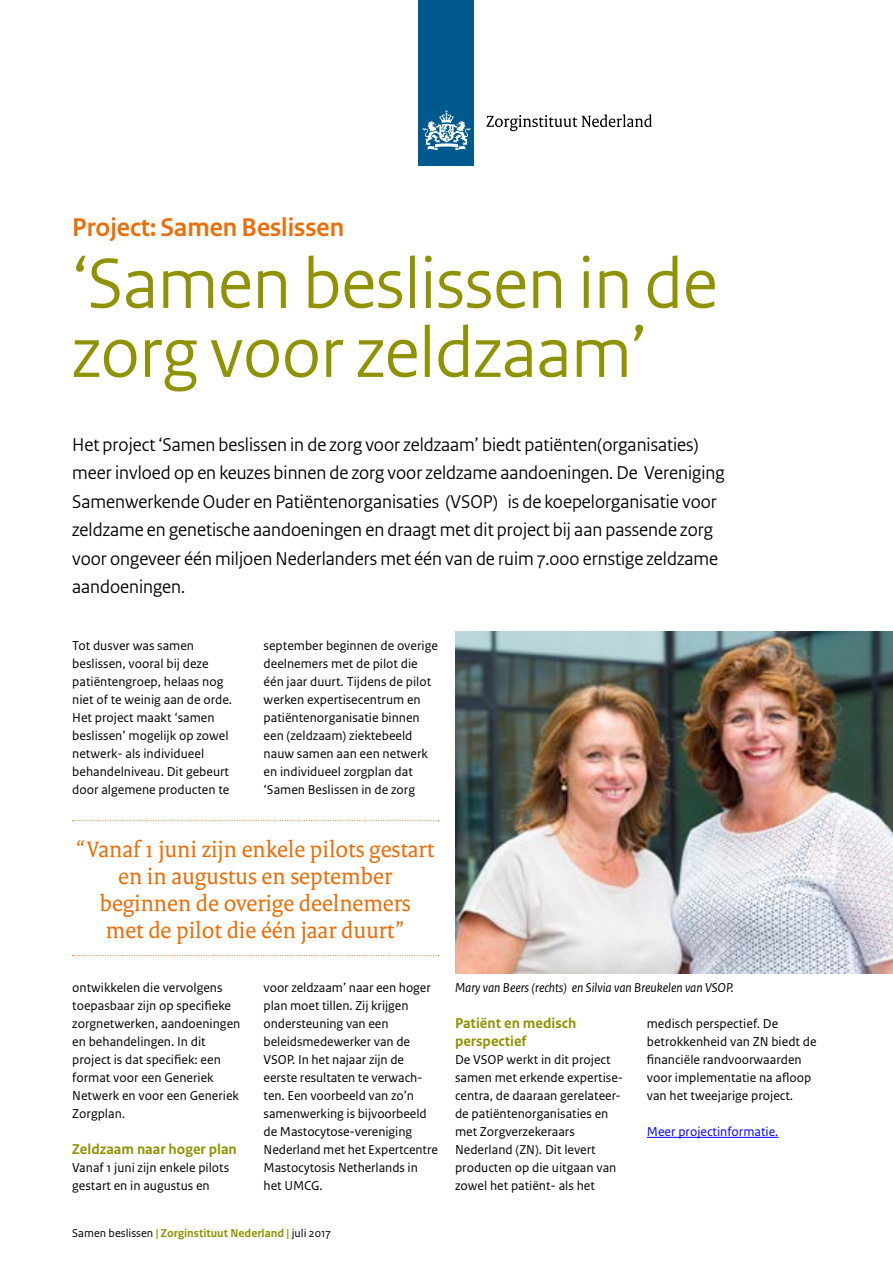
<style>
.page{position:relative;width:893px;height:1263px;background:#fff}
.page>*{position:absolute;margin:0;border:0;box-sizing:border-box;transform-origin:0 0}
.t1{font:75px/69px "Rijksoverheid Sans Heading";color:#8f9201}
.t2{font:700 27px "Rijksoverheid Sans Heading";color:#eb6e08}
.t3{font:24px/27px "Rijksoverheid Serif";color:#eb6e08;text-align:center}
.t4{font:19.5px/28.5px "Rijksoverheid Sans Heading";color:#000}
.t5{font:700 15px/18px "Rijksoverheid Sans Text";color:#8f9201}
.t6{font:13.5px/18px "Rijksoverheid Sans Text";color:#000}
.t7{font:italic 13.5px "Rijksoverheid Sans Text";color:#000}
.t8{font:13.5px "Rijksoverheid Sans Text";color:#00f}
.t9{font:700 12px "Rijksoverheid Sans Text";color:#8f9201}
.s1{font-weight:400;color:#000}
</style>
<div class="page">
<hr style="left:647px;top:1137px;width:132px;height:1px;background:#00f">
<img style="left:455px;top:631px;width:438px;height:343px">
<svg style="left:72px;top:820px;width:367px;height:1px"></svg>
<svg style="left:72px;top:955px;width:367px;height:1px"></svg>
<div style="left:419px;top:0;width:55px;height:166px;background:#00598e"></div>
<svg style="left:423px;top:110px;width:47px;height:40px"></svg>
<svg style="left:486px;top:114px;width:166px;height:17px"></svg>
<h2 class="t2" style="left:72px;top:212px;width:273px">Project: Samen Beslissen</h2>
<h1 class="t1" style="left:72px;top:250px;width:647px">‘Samen beslissen in de zorg voor zeldzaam’</h1>
<p class="t4" style="left:72px;top:430px;width:654px">Het project ‘Samen beslissen in de zorg voor zeldzaam’ biedt patiënten(organisaties) meer invloed op en keuzes binnen de zorg voor zeldzame aandoeningen. De Vereniging Samenwerkende Ouder en Patiëntenorganisaties (VSOP) is de koepelorganisatie voor zeldzame en genetische aandoeningen en draagt met dit project bij aan passende zorg voor ongeveer één miljoen Nederlanders met één van de ruim 7.000 ernstige zeldzame aandoeningen.</p>
<p class="t6" style="left:72px;top:637px;width:161px">Tot dusver was samen beslissen, vooral bij deze patiëntengroep, helaas nog niet of te weinig aan de orde.<br>Het project maakt ‘samen beslissen’ mogelijk op zowel netwerk- als individueel behandelniveau. Dit gebeurt door algemene producten te</p>
<p class="t6" style="left:264px;top:637px;width:176px">september beginnen de overige deelnemers met de pilot die één jaar duurt. Tijdens de pilot werken expertisecentrum en patiëntenorganisatie binnen een (zeldzaam) ziektebeeld nauw samen aan een netwerk en individueel zorgplan dat ‘Samen Beslissen in de zorg</p>
<h3 class="t3" style="left:76px;top:835px;width:359px">“Vanaf 1 juni zijn enkele pilots gestart en in augustus en september beginnen de overige deelnemers<br>met de pilot die één jaar duurt”</h3>
<p class="t6" style="left:72px;top:979px;width:170px">ontwikkelen die vervolgens toepasbaar zijn op specifieke zorgnetwerken, aandoeningen en behandelingen. In dit project is dat specifiek: een format voor een Generiek<br>Netwerk en voor een Generiek<br>Zorgplan.</p>
<p class="t5" style="left:72px;top:1140px;width:166px">Zeldzaam naar hoger plan</p>
<p class="t6" style="left:72px;top:1159px;width:158px">Vanaf 1 juni zijn enkele pilots gestart en in augustus en</p>
<p class="t6" style="left:264px;top:979px;width:176px">voor zeldzaam’ naar een hoger plan moet tillen. Zij krijgen ondersteuning van een beleidsmedewerker van de<br>VSOP. In het najaar zijn de eerste resultaten te verwach&shy;ten. Een voorbeeld van zo’n samenwerking is bijvoorbeeld de Mastocytose-vereniging<br>Nederland met het Expertcentre<br>Mastocytosis Netherlands in het UMCG.</p>
<p class="t9" style="left:72px;top:1227px;width:260px"><span class="s1">Samen beslissen</span> | Zorginstituut Nederland | <span class="s1">juli 2017</span></p>
<p class="t7" style="left:455px;top:980px;width:280px">Mary van Beers (rechts) en Silvia van Breukelen van VSOP.</p>
<p class="t5" style="left:455px;top:1014px;width:123px">Patiënt en medisch perspectief</p>
<p class="t6" style="left:455px;top:1051px;width:170px">De VSOP werkt in dit project samen met erkende expertise&shy;centra, de daaraan gerelateer&shy;de patiëntenorganisaties en met Zorgverzekeraars<br>Nederland (ZN). Dit levert producten op die uitgaan van zowel het patiënt- als het</p>
<p class="t6" style="left:647px;top:1015px;width:171px">medisch perspectief. De betrokkenheid van ZN biedt de financiële randvoorwaarden voor implementatie na afloop van het tweejarige project.</p>
<p class="t8" style="left:647px;top:1124px;width:133px">Meer projectinformatie.</p>
</div>
